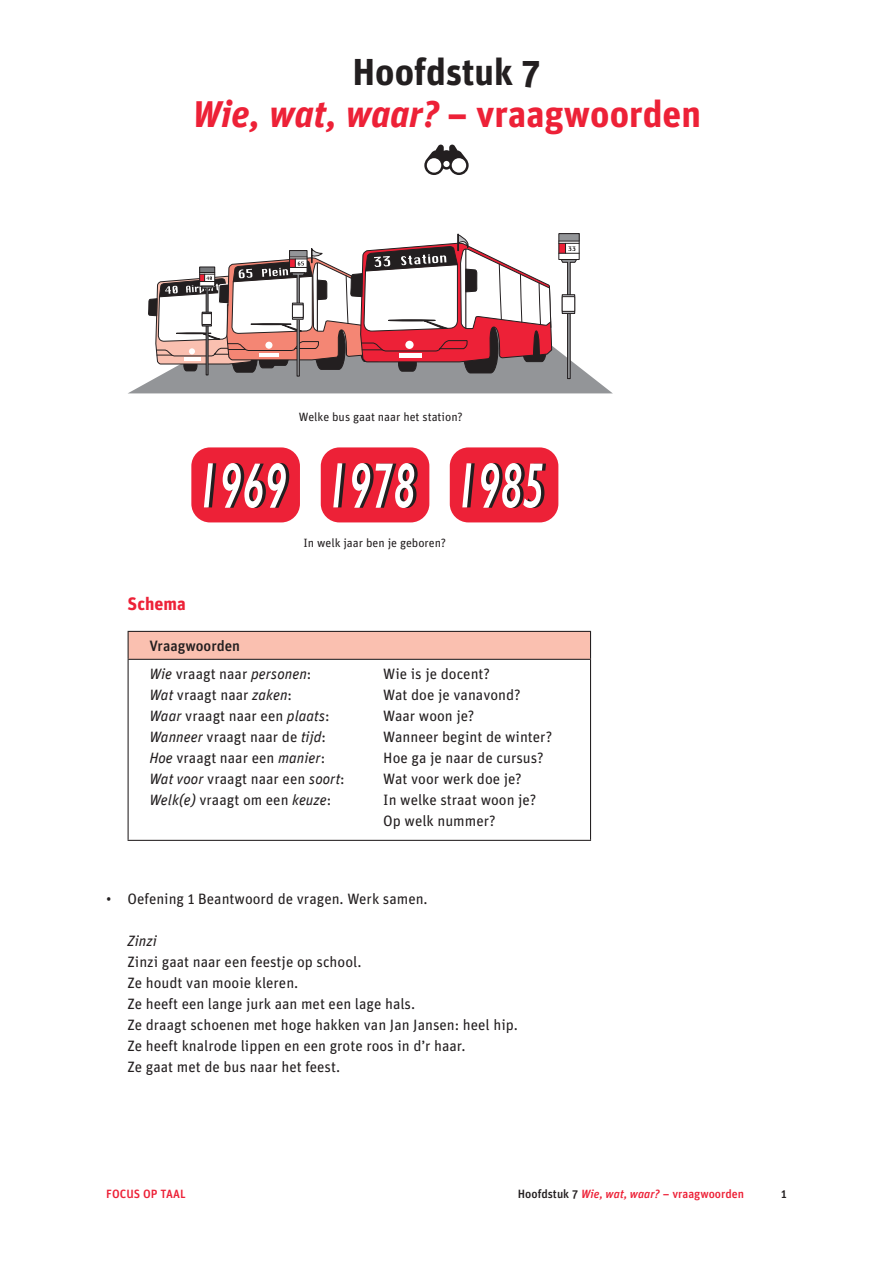
<style>
.page{position:relative;width:893px;height:1263px;background:#fff}
.page>*{position:absolute;margin:0;border:0;box-sizing:border-box;transform-origin:0 0}
.t1{font:italic 700 37.5px/42px "Unit";color:#ed2137;text-align:center}
.t2{font:700 18px "Unit";color:#ed2137}
.t3{font:15px/21px "Unit";color:#231f20}
.t4{font:500 15px/27.9px "Unit";color:#231f20}
.t5{font:italic 15px "Unit";color:#231f20}
.t6{font:12px "Unit";color:#231f20}
.t7{font:italic 500 12px "Unit";color:#ed2137}
.t8{font:500 12px "Unit";color:#ed2137}
.t9{font:500 12px "Unit";color:#231f20}
.s1{font-style:normal;color:#231f20}
.s2{font-style:normal}
.s3{font-weight:400;font-style:italic}
.s4{font-weight:400}
.s5{font-style:italic}
</style>
<div class="page">
<svg style="left:424px;top:145px;width:45px;height:30px"></svg>
<div style="left:427px;top:158px;width:14px;height:15px;background:#fff;border-radius:50%"></div>
<div style="left:452px;top:158px;width:14px;height:15px;background:#fff;border-radius:50%"></div>
<div style="left:443px;top:161px;width:7px;height:6px;background:#fff;border-radius:50%"></div>
<div style="left:128px;top:631px;width:462px;height:28px;background:#fac0b0"></div>
<hr style="left:128px;top:631px;width:463px;height:1px;background:#231f20">
<svg style="left:128px;top:632px;width:1px;height:27px"></svg>
<svg style="left:590px;top:632px;width:1px;height:27px"></svg>
<hr style="left:128px;top:659px;width:463px;height:1px;background:#231f20">
<hr style="left:128px;top:660px;width:1px;height:180px;background:#231f20">
<hr style="left:590px;top:660px;width:1px;height:180px;background:#231f20">
<hr style="left:128px;top:840px;width:463px;height:1px;background:#231f20">
<svg style="left:128px;top:233px;width:484px;height:160px"></svg>
<div style="left:191px;top:447px;width:109px;height:75px;background:#ed2137;border-radius:19px"></div>
<div style="left:321px;top:447px;width:108px;height:75px;background:#ed2137;border-radius:19px"></div>
<div style="left:450px;top:447px;width:108px;height:75px;background:#ed2137;border-radius:19px"></div>
<svg style="left:204px;top:463px;width:12px;height:44px"></svg>
<svg style="left:223px;top:463px;width:66px;height:45px"></svg>
<svg style="left:333px;top:463px;width:13px;height:44px"></svg>
<svg style="left:352px;top:463px;width:66px;height:45px"></svg>
<svg style="left:462px;top:463px;width:13px;height:44px"></svg>
<svg style="left:481px;top:463px;width:65px;height:45px"></svg>
<h1 class="t1" style="left:192px;top:50px;width:510px"><span class="s1">Hoofdstuk 7<br></span>Wie, wat, waar? <span class="s2">– vraagwoorden</span></h1>
<p class="t6" style="left:299px;top:410px;width:165px">Welke bus gaat naar het station?</p>
<p class="t6" style="left:303px;top:536px;width:144px">In welk jaar ben je geboren?</p>
<p class="t2" style="left:128px;top:592px;width:60px">Schema</p>
<p class="t4" style="left:149px;top:631px;width:164px">Vraagwoorden<br><span class="s3">Wie</span> <span class="s4">vraagt naar</span> <span class="s3">personen</span><span class="s4">:</span></p>
<p class="t3" style="left:383px;top:663px;width:108px">Wie is je docent?</p>
<p class="t3" style="left:149px;top:684px;width:144px"><span class="s5">Wat</span> vraagt naar <span class="s5">zaken</span>:</p>
<p class="t3" style="left:383px;top:684px;width:139px">Wat doe je vanavond?</p>
<p class="t3" style="left:149px;top:705px;width:182px"><span class="s5">Waar</span> vraagt naar een <span class="s5">plaats</span>:</p>
<p class="t3" style="left:383px;top:705px;width:93px">Waar woon je?</p>
<p class="t3" style="left:149px;top:726px;width:178px"><span class="s5">Wanneer</span> vraagt naar de <span class="s5">tijd</span>:</p>
<p class="t3" style="left:383px;top:726px;width:171px">Wanneer begint de winter?</p>
<p class="t3" style="left:149px;top:747px;width:177px"><span class="s5">Hoe</span> vraagt naar een <span class="s5">manier</span>:</p>
<p class="t3" style="left:383px;top:747px;width:162px">Hoe ga je naar de cursus?</p>
<p class="t3" style="left:149px;top:768px;width:197px"><span class="s5">Wat voor</span> vraagt naar een <span class="s5">soort</span>:</p>
<p class="t3" style="left:383px;top:768px;width:140px">Wat voor werk doe je?</p>
<p class="t5" style="left:149px;top:791px;width:183px">Welk(e) <span class="s2">vraagt om een</span> keuze<span class="s2">:</span></p>
<p class="t3" style="left:383px;top:789px;width:155px">In welke straat woon je?<br>Op welk nummer?</p>
<p class="t3" style="left:106px;top:888px;width:323px">• Oefening 1 Beantwoord de vragen. Werk samen.</p>
<p class="t5" style="left:128px;top:932px;width:31px">Zinzi</p>
<p class="t3" style="left:128px;top:951px;width:392px">Zinzi gaat naar een feestje op school.<br>Ze houdt van mooie kleren.<br>Ze heeft een lange jurk aan met een lage hals.<br>Ze draagt schoenen met hoge hakken van Jan Jansen: heel hip.<br>Ze heeft knalrode lippen en een grote roos in d’r haar.<br>Ze gaat met de bus naar het feest.</p>
<p class="t7" style="left:518px;top:1186px;width:228px"><span class="s1">Hoofdstuk 7</span> Wie, wat, waar? <span class="s2">– vraagwoorden</span></p>
<p class="t8" style="left:106px;top:1186px;width:81px">FOCUS OP TAAL</p>
<p class="t9" style="left:781px;top:1186px;width:7px">1</p>
</div>
